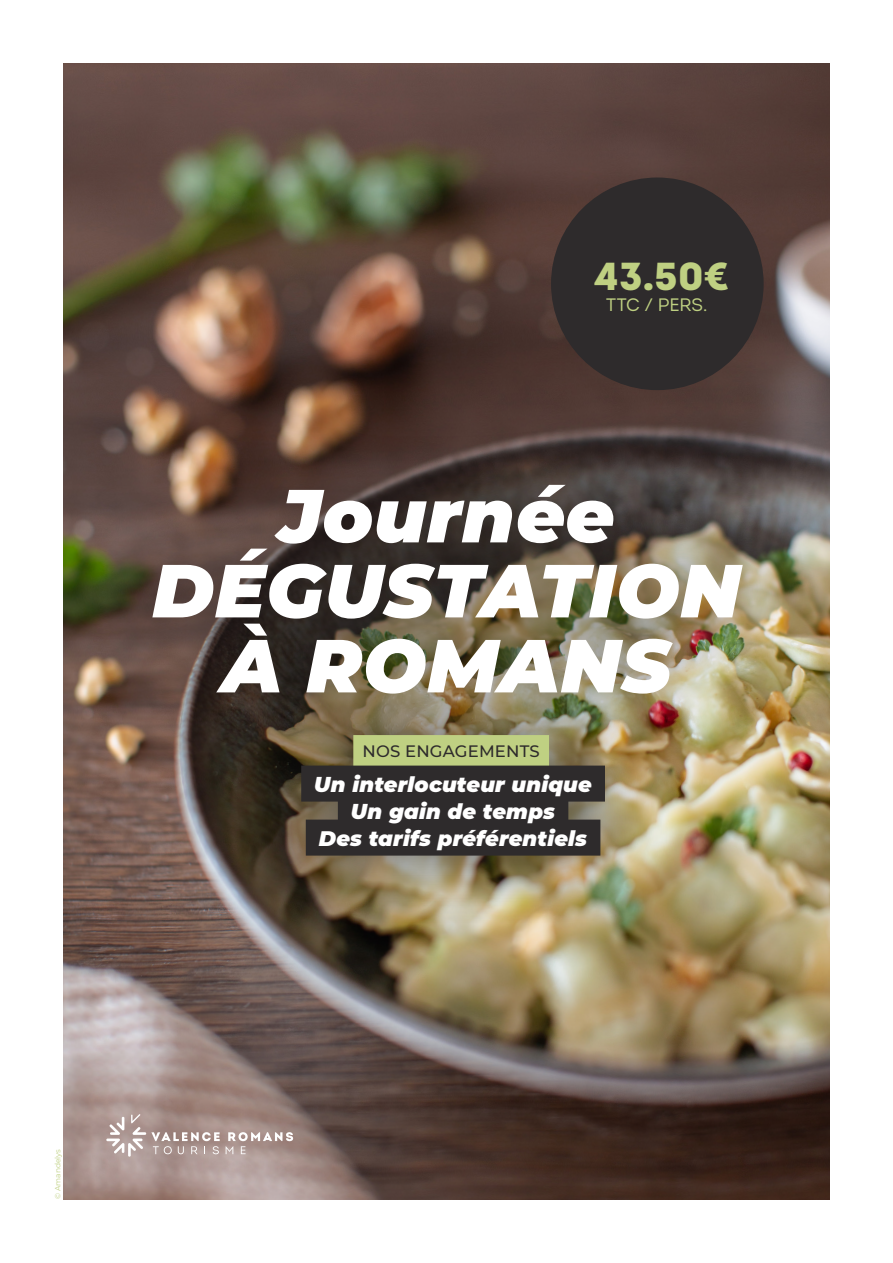
<style>
.page{position:relative;width:893px;height:1263px;background:#fff}
.page>*{position:absolute;margin:0;border:0;box-sizing:border-box;transform-origin:0 0}
.t1{font:italic 900 75px/75px "Montserrat";letter-spacing:.01em;color:#fff;text-align:center}
.t2{font:39px "Intro Black Alt";color:#bfd082}
.t3{font:italic 900 21px/27px "Montserrat";letter-spacing:.01em;color:#fff;text-align:center}
.t4{font:18px "Intro";letter-spacing:-.01em;color:#bfd082}
.t5{font:500 16.5px "Montserrat";letter-spacing:.01em;color:#2e2b2c}
.t6{font:7.5px "Montserrat";color:#bfd082}
</style>
<div class="page">
<img style="left:64px;top:64px;width:765px;height:1135px">
<svg style="left:106px;top:1114px;width:114px;height:43px;background:#b5a29e"></svg>
<svg style="left:226px;top:1132px;width:67px;height:22px"></svg>
<div style="left:551px;top:177px;width:213px;height:213px;background:#2e2b2c;border-radius:50%"></div>
<div style="left:87px;top:420px;width:721px;height:507px;background:#231f20;opacity:.8"></div>
<div style="left:353px;top:735px;width:196px;height:32px;background:#bfd082"></div>
<div style="left:301px;top:765px;width:304px;height:36px;background:#2e2b2c"></div>
<div style="left:338px;top:792px;width:230px;height:36px;background:#2e2b2c"></div>
<div style="left:306px;top:819px;width:294px;height:36px;background:#2e2b2c"></div>
<h2 class="t2" style="left:594px;top:251px;width:137px">43.50€</h2>
<p class="t4" style="left:606px;top:294px;width:103px">TTC / PERS.</p>
<h1 class="t1" style="left:152px;top:473px;width:590px">Journée<br>DÉGUSTATION<br>À ROMANS</h1>
<p class="t5" style="left:362px;top:740px;width:179px">NOS ENGAGEMENTS</p>
<p class="t3" style="left:314px;top:769px;width:279px">Un interlocuteur unique<br>Un gain de temps<br>Des tarifs préférentiels</p>
<p class="t6" style="left:53px;top:1199px;width:52px;rotate:-90deg">© Amandelys</p>
</div>
